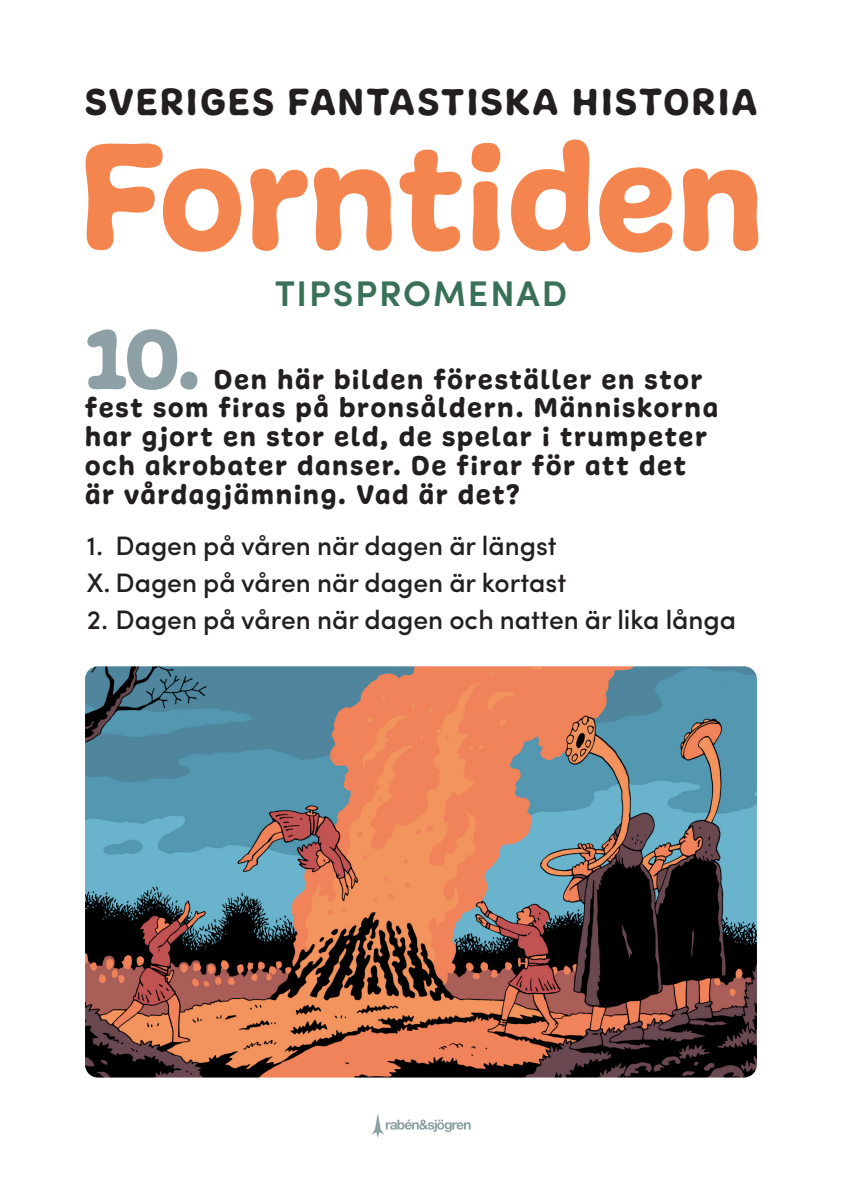
<style>
.page{position:relative;width:842px;height:1191px;background:#fff}
.page>*{position:absolute;margin:0;border:0;box-sizing:border-box;transform-origin:0 0}
.t1{font:159.2px "Freude";color:#f5854e}
.Kapitelrubrik_centre{font:90px "Freude";color:#8da0a6}
.t2{font:39.8px "Freude";letter-spacing:.055em;color:#231f20}
.t3{font:600 35.7px "Sofia Pro";letter-spacing:.055em;color:#397058}
.Kapitelrubrik_centre-2{font:29px/28.8px "Freude";letter-spacing:.06em;color:#231f20}
.Bröd_Sofia_Pro_Mediu{font:500 26.7px "Sofia Pro";color:#231f20}
</style>
<div class="page">
<svg style="left:371px;top:1113px;width:100px;height:25px"></svg>
<img style="left:85px;top:666px;width:672px;height:411px">
<h3 class="t2" style="left:85px;top:77px;width:674px">SVERIGES FANTASTISKA HISTORIA</h3>
<h1 class="t1" style="left:78px;top:99px;width:688px">Forntiden</h1>
<p class="t3" style="left:275px;top:267px;width:294px">TIPSPROMENAD</p>
<p class="Kapitelrubrik_centre" style="left:85px;top:303px;width:118px">10.</p>
<p class="Kapitelrubrik_centre-2" style="left:85px;top:365px;width:634px;text-indent:129px">Den här bilden föreställer en stor fest som firas på bronsåldern. Människorna har gjort en stor eld, de spelar i trumpeter och akrobater danser. De firar för att det är vårdagjämning. Vad är det?</p>
<p class="Bröd_Sofia_Pro_Mediu" style="left:87px;top:526px;width:471px">1. Dagen på våren när dagen är längst</p>
<p class="Bröd_Sofia_Pro_Mediu" style="left:87px;top:563px;width:481px">X. Dagen på våren när dagen är kortast</p>
<p class="Bröd_Sofia_Pro_Mediu" style="left:87px;top:600px;width:651px">2. Dagen på våren när dagen och natten är lika långa</p>
</div>
